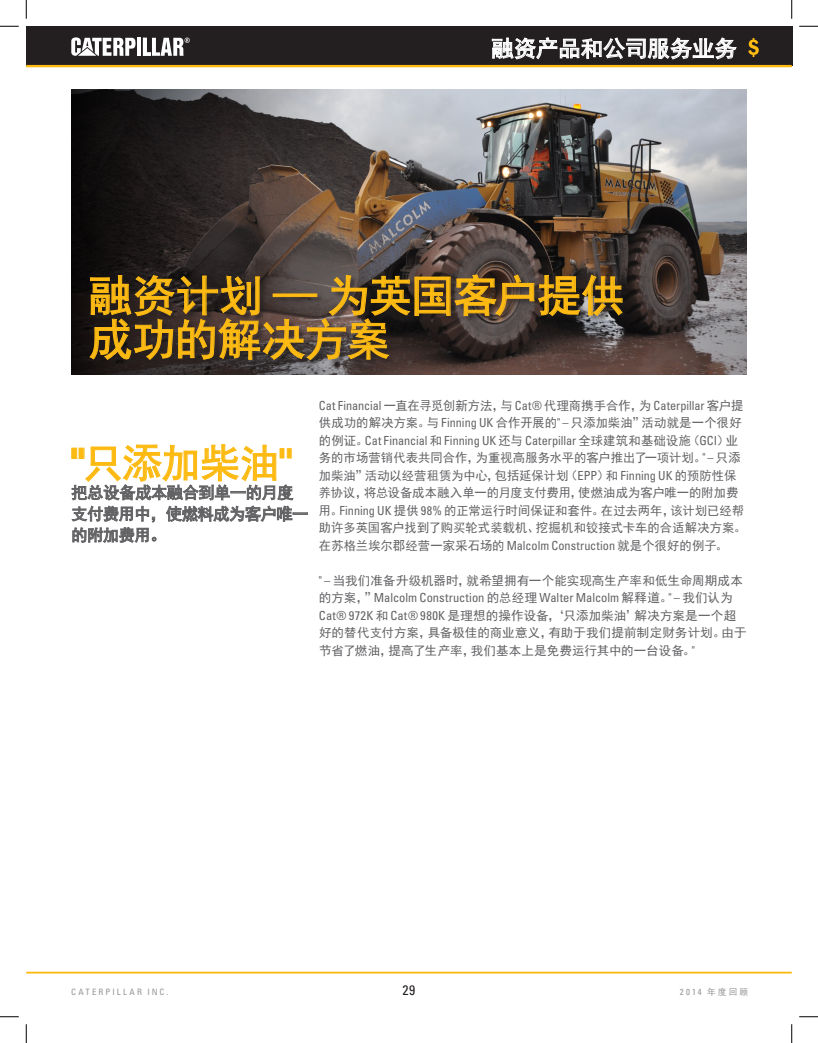
<style>
.page{position:relative;width:818px;height:1043px;background:#fff}
.page>*{position:absolute;margin:0;border:0;box-sizing:border-box;transform-origin:0 0}
.t1{font:43.75px/43.8px "Sim Hei";letter-spacing:-.02em;color:#fcba13}
.t2{font:40px "Sim Hei";letter-spacing:-.03em;color:#fcba13}
.t3{font:22.5px "Sim Hei";letter-spacing:-.01em;color:#fff}
.t4{font:16.25px/21.2px "Sim Hei";letter-spacing:-.03em;color:#636366}
.t5{font:condensed 13.75px "Univers LT Std";color:#231f20}
.t6{font:12.5px/17.5px "Sim Hei";letter-spacing:.01em;color:#636366}
.t7{font:condensed 12.5px "Univers LT Std";color:#636366}
.t8{font:condensed 8.75px "Univers LT Std";letter-spacing:.24em;color:#939598}
.s1{font-family:"Univers LT Std";font-weight:700;font-stretch:condensed}
.s2{font-family:"Sim Hei";font-stretch:normal}
.s3{font-family:"Univers LT Std";font-stretch:condensed}
</style>
<div class="page">
<hr style="left:26px;top:971px;width:765px;height:2px;background:#fcba13">
<img style="left:336px;top:89px;width:410px;height:286px">
<div style="left:26px;top:26px;width:766px;height:39px;background:#231f20"></div>
<hr style="left:26px;top:65px;width:765px;height:2px;background:#fcba13">
<svg style="left:492px;top:37px;width:244px;height:22px"></svg>
<svg style="left:748px;top:38px;width:11px;height:19px"></svg>
<svg style="left:71px;top:444px;width:237px;height:99px"></svg>
<hr style="left:137px;top:38px;width:4px;height:18px;background:#fff">
<svg style="left:71px;top:37px;width:64px;height:19px"></svg>
<svg style="left:143px;top:38px;width:47px;height:18px"></svg>
<svg style="left:71px;top:89px;width:265px;height:286px;background:#342e2c"></svg>
<div style="left:89px;top:274px;width:540px;height:93px;background:#231f20;opacity:.75"></div>
<svg style="left:89px;top:274px;width:533px;height:86px;background:#56452b"></svg>
<svg style="left:0;top:25px;width:19px;height:2px"></svg>
<svg style="left:799px;top:25px;width:19px;height:2px"></svg>
<svg style="left:0;top:1016px;width:19px;height:1px"></svg>
<svg style="left:799px;top:1016px;width:19px;height:1px"></svg>
<svg style="left:25px;top:0;width:2px;height:19px"></svg>
<svg style="left:25px;top:1024px;width:2px;height:18px"></svg>
<svg style="left:791px;top:0;width:1px;height:19px"></svg>
<svg style="left:791px;top:1024px;width:1px;height:18px"></svg>
<h3 class="t3" style="left:657px;top:37px;width:91px">章节标题</h3>
<h3 class="t3" style="left:491px;top:37px;width:247px">融资产品和公司服务业务</h3>
<h1 class="t1" style="left:89px;top:274px;width:537px">融资计划 — 为英国客户提供成功的解决方案</h1>
<h2 class="t2" style="left:71px;top:442px;width:223px"><span class="s1">"</span>只添加柴油<span class="s1">"</span></h2>
<h3 class="t4" style="left:71px;top:482px;width:238px">把总设备成本融合到单一的月度支付费用中，使燃料成为客户唯一的附加费用。</h3>
<p class="t7" style="left:319px;top:397px;width:426px">Cat Financial <span class="s2">一直在寻觅创新方法，与</span> Cat® <span class="s2">代理商携手合作，为</span> Caterpillar <span class="s2">客户提</span></p>
<p class="t6" style="left:319px;top:414px;width:424px">供成功的解决方案。与 <span class="s3">Finning UK</span> 合作开展的<span class="s3">" –</span> 只添加柴油”活动就是一个很好</p>
<p class="t7" style="left:319px;top:432px;width:420px"><span class="s2">的例证。</span>Cat Financial <span class="s2">和</span> Finning UK <span class="s2">还与</span> Caterpillar <span class="s2">全球建筑和基础设施（</span>GCI<span class="s2">）业</span></p>
<p class="t6" style="left:319px;top:449px;width:429px">务的市场营销代表共同合作，为重视高服务水平的客户推出了一项计划。<span class="s3">" –</span> 只添加柴油”活动以经营租赁为中心，包括延保计划（<span class="s3">EPP</span>）和 <span class="s3">Finning UK</span> 的预防性保养协议，将总设备成本融入单一的月度支付费用，使燃油成为客户唯一的附加费用。<span class="s3">Finning UK</span> 提供 <span class="s3">98%</span> 的正常运行时间保证和套件。在过去两年，该计划已经帮助许多英国客户找到了购买轮式装载机、挖掘机和铰接式卡车的合适解决方案。在苏格兰埃尔郡经营一家采石场的 <span class="s3">Malcolm Construction</span> 就是个很好的例子。</p>
<p class="t6" style="left:319px;top:572px;width:425px"><span class="s3">" –</span> 当我们准备升级机器时，就希望拥有一个能实现高生产率和低生命周期成本</p>
<p class="t7" style="left:319px;top:590px;width:415px"><span class="s2">的方案，”</span>Malcolm Construction <span class="s2">的总经理</span> Walter Malcolm <span class="s2">解释道。</span>" – <span class="s2">我们认为</span></p>
<p class="t6" style="left:319px;top:607px;width:429px"><span class="s3">Cat® 972K</span> 和 <span class="s3">Cat® 980K</span> 是理想的操作设备，‘只添加柴油’解决方案是一个超好的替代支付方案，具备极佳的商业意义，有助于我们提前制定财务计划。由于节省了燃油，提高了生产率，我们基本上是免费运行其中的一台设备。<span class="s3">"</span></p>
<p class="t5" style="left:402px;top:981px;width:14px">29</p>
<p class="t8" style="left:71px;top:986px;width:99px">CATERPILLAR INC.</p>
<p class="t8" style="left:680px;top:986px;width:70px">2014 <span class="s2">年度回顾</span></p>
</div>
